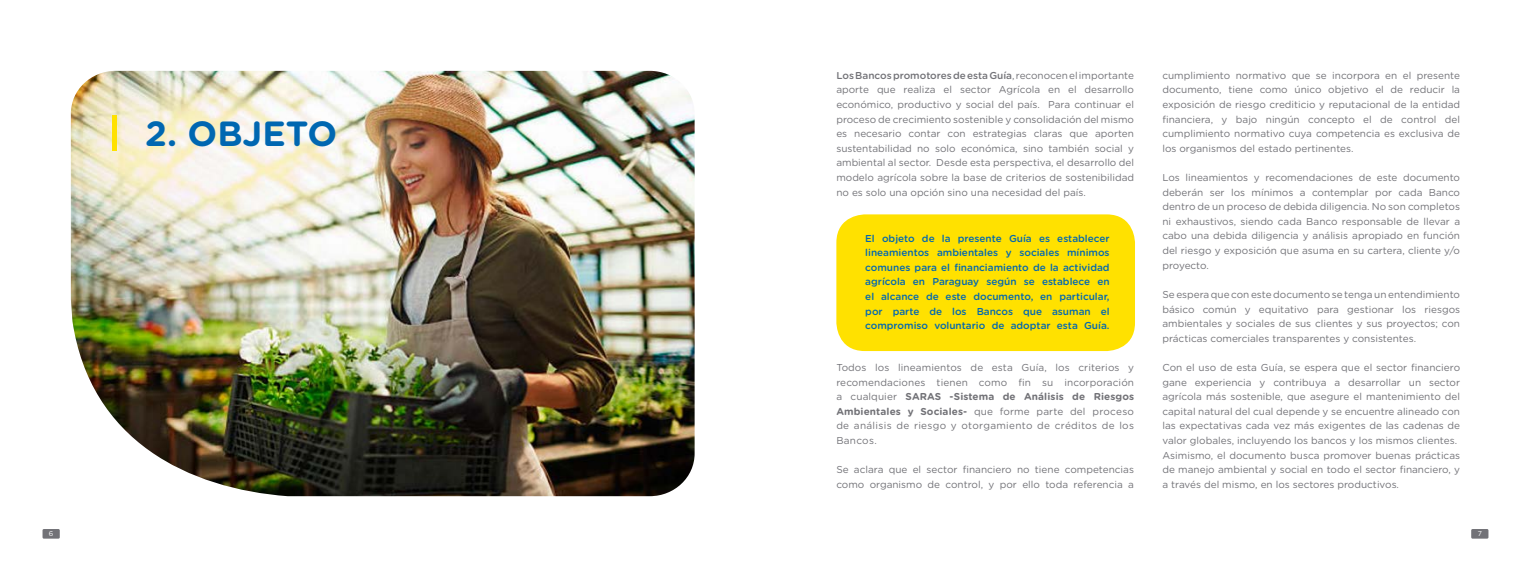
<style>
.page{position:relative;width:1531px;height:567px;background:#fff}
.page>*{position:absolute;margin:0;border:0;box-sizing:border-box;transform-origin:0 0}
.t1{font:700 35px "Gotham Rounded";color:#0067b1}
.t2{font:10px/14.6px "Gotham Rounded";color:#727277;text-align:justify}
.t3{font:500 10px/14.6px "Gotham Rounded";color:#0067b1;text-align:justify}
.t4{font:7px "Gotham Rounded";color:#fff}
.s1{font-family:"Helvetica 57";font-weight:400;font-stretch:condensed;font-size:50px;color:#ffe100}
.s2{font-weight:500}
.s3{font-weight:700}
</style>
<div class="page">
<div style="left:1471px;top:529px;width:17px;height:10px;background:#727277"></div>
<div style="left:43px;top:529px;width:17px;height:10px;background:#727277"></div>
<div style="left:836px;top:214px;width:299px;height:137px;background:#ffe100;border-radius:28px"></div>
<img style="left:71px;top:71px;width:623px;height:425px">
<h1 class="t1" style="left:109px;top:108px;width:178px"><span class="s1">I</span> 2. OBJETO</h1>
<p class="t2" style="left:836px;top:68px;width:299px"><span class="s2">Los Bancos promotores de esta Guía</span>, reconocen el importante aporte que realiza el sector Agrícola en el desarrollo económico, productivo y social del país. Para continuar el proceso de crecimiento sostenible y consolidación del mismo es necesario contar con estrategias claras que aporten sustentabilidad no solo económica, sino también social y ambiental al sector. Desde esta perspectiva, el desarrollo del modelo agrícola sobre la base de criterios de sostenibilidad no es solo una opción sino una necesidad del país.</p>
<p class="t3" style="left:865px;top:230px;width:246px">El objeto de la presente Guía es establecer lineamientos ambientales y sociales mínimos comunes para el financiamiento de la actividad agrícola en Paraguay según se establece en el alcance de este documento, en particular, por parte de los Bancos que asuman el compromiso voluntario de adoptar esta Guía.</p>
<p class="t2" style="left:836px;top:360px;width:299px">Todos los lineamientos de esta Guía, los criterios y recomendaciones tienen como fin su incorporación a cualquier <span class="s3">SARAS</span></p>
<p class="t2" style="left:836px;top:389px;width:299px;text-indent:113px"><span class="s3">-Sistema de Análisis de Riesgos Ambientales y Sociales-</span> que forme parte del proceso de análisis de riesgo y otorgamiento de créditos de los Bancos.</p>
<p class="t2" style="left:836px;top:462px;width:299px">Se aclara que el sector financiero no tiene competencias como organismo de control, y por ello toda referencia a</p>
<p class="t2" style="left:1162px;top:68px;width:299px">cumplimiento normativo que se incorpora en el presente documento, tiene como único objetivo el de reducir la exposición de riesgo crediticio y reputacional de la entidad financiera, y bajo ningún concepto el de control del cumplimiento normativo cuya competencia es exclusiva de los organismos del estado pertinentes.</p>
<p class="t2" style="left:1162px;top:170px;width:299px">Los lineamientos y recomendaciones de este documento deberán ser los mínimos a contemplar por cada Banco dentro de un proceso de debida diligencia. No son completos ni exhaustivos, siendo cada Banco responsable de llevar a cabo una debida diligencia y análisis apropiado en función del riesgo y exposición que asuma en su cartera, cliente y/o proyecto.</p>
<p class="t2" style="left:1162px;top:287px;width:299px">Se espera que con este documento se tenga un entendimiento básico común y equitativo para gestionar los riesgos ambientales y sociales de sus clientes y sus proyectos; con prácticas comerciales transparentes y consistentes.</p>
<p class="t2" style="left:1162px;top:360px;width:299px;text-align:left">Con el uso de esta Guía, se espera que el sector financiero gane experiencia y contribuya a desarrollar un sector agrícola más sostenible, que asegure el mantenimiento del capital natural del cual depende y se encuentre alineado con las expectativas cada vez más exigentes de las cadenas de valor globales, incluyendo los bancos y los mismos clientes.<br>Asimismo, el documento busca promover buenas prácticas de manejo ambiental y social en todo el sector financiero, y a través del mismo, en los sectores productivos.</p>
<p class="t4" style="left:49px;top:528px;width:6px">6</p>
<p class="t4" style="left:1477px;top:528px;width:6px">7</p>
</div>
